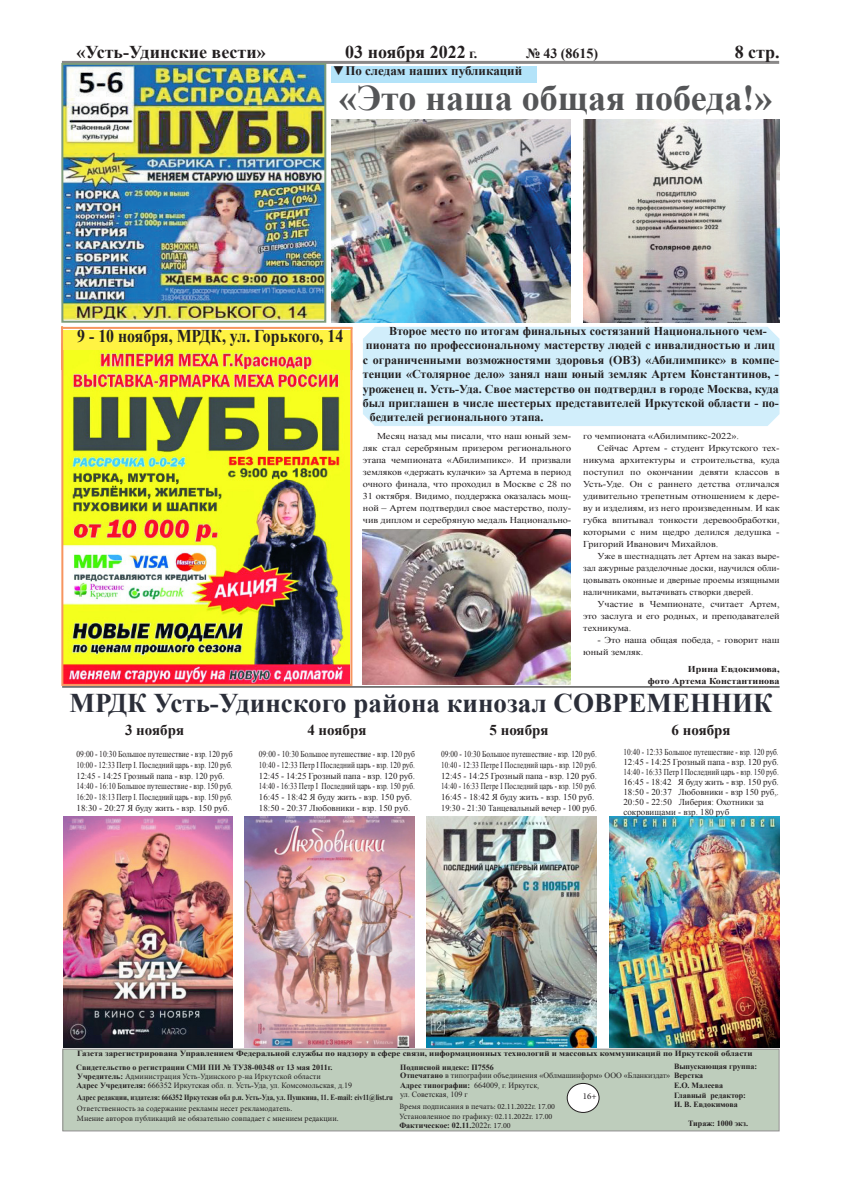
<style>
.page{position:relative;width:842px;height:1191px;background:#fff}
.page>*{position:absolute;margin:0;border:0;box-sizing:border-box;transform-origin:0 0}
.t1{font:700 36px "Times New Roman";color:#545557}
.t2{font:700 27px "Times New Roman";color:#2b2e39}
.t3{font:700 18px "Times New Roman";color:#231f20}
.t4{font:700 18px "Times New Roman";color:#231f20;scale:.88 1}
.t5{font:700 15px "Times New Roman";color:#231f20}
.t6{font:700 14px "Times New Roman";color:#231f20}
.t7{font:700 13px "Times New Roman";color:#231f20;scale:1.06 1}
.t8{font:700 12px "Times New Roman";color:#231f20}
.t9{font:9px/12px "Times New Roman";color:#231f20;text-align:justify;scale:1.13 1}
.t10{font:9px "Times New Roman";color:#231f20}
.t11{font:9px "Times New Roman";color:#231f20;scale:.81 1}
.t12{font:9px "Times New Roman";color:#231f20;scale:.8 1}
.t13{font:9px "Times New Roman";color:#231f20;scale:.83 1}
.t14{font:9px "Times New Roman";color:#231f20;scale:.93 1}
.t15{font:9px "Times New Roman";color:#231f20;scale:.79 1}
.t16{font:9px "Times New Roman";color:#231f20;scale:.78 1}
.t17{font:9px "Times New Roman";color:#231f20;scale:.82 1}
.t18{font:9px "Times New Roman";color:#231f20;scale:.84 1}
.Стиль_абзаца_1{font:700 9px "Times New Roman";color:#231f20;scale:1.13 1}
.t19{font:9px "Minion Pro";color:#231f20}
.t20{font:8px "Minion Pro";color:#231f20}
.t21{font:700 8px "Times New Roman";color:#231f20}
.t22{font:8px "Times New Roman";color:#231f20}
.t23{font:700 8px "Times New Roman";color:#231f20;scale:1.11 1}
.t24{font:700 8px "Times New Roman";color:#231f20;scale:.86 1}
.s1{font-size:14px}
.s2{font-family:"Times New Roman";font-weight:700}
.s3{font-weight:700}
.s4{font-weight:400}
.s5{font-family:"Minion Pro";font-weight:400}
</style>
<div class="page">
<hr style="left:62px;top:61px;width:717px;height:3px;background:#231f20">
<div style="left:63px;top:1049px;width:716px;height:82px;background:#becdbc"></div>
<div style="left:567px;top:1083px;width:32px;height:29px;background:#fff;border-radius:50%"></div>
<div style="left:567px;top:1083px;width:32px;height:29px;border:1px solid #231f20;border-radius:50%"></div>
<div style="left:332px;top:66px;width:205px;height:16px;background:#b3e3f9"></div>
<img style="left:63px;top:816px;width:170px;height:231px">
<img style="left:245px;top:816px;width:169px;height:231px">
<img style="left:427px;top:816px;width:169px;height:231px">
<img style="left:610px;top:816px;width:169px;height:231px">
<hr style="left:62px;top:686px;width:718px;height:1px;background:#000">
<img style="left:64px;top:66px;width:259px;height:253px">
<div style="left:61px;top:63px;width:265px;height:260px;border:2px solid #7d9c7a"></div>
<img style="left:64px;top:349px;width:285px;height:334px">
<div style="left:61px;top:343px;width:291px;height:343px;border:2px solid #f7955f"></div>
<hr style="left:61px;top:327px;width:291px;height:2px;background:#f7955f">
<div style="left:62px;top:329px;width:290px;height:20px;background:#fff343"></div>
<hr style="left:350px;top:327px;width:2px;height:43px;background:#f7955f">
<hr style="left:61px;top:326px;width:2px;height:44px;background:#f7955f">
<img style="left:332px;top:119px;width:238px;height:204px">
<img style="left:584px;top:119px;width:195px;height:204px">
<div style="left:363px;top:327px;width:416px;height:99px;background:#d1eefb"></div>
<img style="left:363px;top:530px;width:207px;height:154px">
<p class="t3" style="left:77px;top:40px;width:191px">«Усть-Удинские вести»</p>
<p class="t3" style="left:345px;top:40px;width:134px">03 ноября 2022 <span class="s1">г.</span></p>
<p class="t6" style="left:526px;top:44px;width:74px">№ 43 (8615)</p>
<p class="t3" style="left:735px;top:40px;width:46px">8 стр.</p>
<p class="t7" style="left:332px;top:61px;width:181px">▼По следам наших публикаций</p>
<p class="t1" style="left:339px;top:73px;width:435px">«Это наша общая победа!»</p>
<p class="t4" style="left:77px;top:323px;width:304px">9 - 10 ноября, МРДК, ул. Горького, 14</p>
<p class="t8" style="left:389px;top:323px;width:379px">Второе место по итогам финальных состязаний Национального чем-</p>
<p class="t8" style="left:366px;top:337px;width:410px">пионата по профессиональному мастерству людей с инвалидностью и лиц</p>
<p class="t8" style="left:363px;top:351px;width:417px">с ограниченными возможностями здоровья (ОВЗ) «Абилимпикс» в компе-</p>
<p class="t8" style="left:363px;top:366px;width:418px">тенции «Столярное дело» занял наш юный земляк Артем Константинов, -</p>
<p class="t8" style="left:363px;top:380px;width:418px">уроженец п. Усть-Уда. Свое мастерство он подтвердил в городе Москва, куда</p>
<p class="t8" style="left:363px;top:395px;width:417px">был приглашен в числе шестерых представителей Иркутской области - по-</p>
<p class="t8" style="left:370px;top:409px;width:175px">бедителей регионального этапа.</p>
<p class="t9" style="left:583px;top:429px;width:139px">го чемпионата «Абилимпикс-2022».</p>
<p class="t9" style="left:583px;top:441px;width:175px;text-indent:14px">Сейчас Артем - студент Иркутского тех&shy;никума архитектуры и строительства, куда поступил по окончании девяти классов в Усть-Уде. Он с раннего детства отличался удивительно трепетным отношением к дере&shy;ву и изделиям, из него произведенным. И как губка впитывал тонкости деревообработки, которыми с ним щедро делился дедушка - Григорий Иванович Михайлов.</p>
<p class="t9" style="left:583px;top:549px;width:175px;text-indent:14px">Уже в шестнадцать лет Артем на заказ выре&shy;зал ажурные разделочные доски, научился обли&shy;цовывать оконные и дверные проемы изящными наличниками, вытачивать створки дверей.</p>
<p class="t9" style="left:583px;top:597px;width:175px;text-indent:14px">Участие в Чемпионате, считает Артем, это заслуга и его родных, и преподавателей техникума.</p>
<p class="t9" style="left:583px;top:633px;width:175px;text-indent:14px">- Это наша общая победа, - говорит наш юный земляк.</p>
<p class="Стиль_абзаца_1" style="left:688px;top:663px;width:83px">Ирина Евдокимова,</p>
<p class="Стиль_абзаца_1" style="left:648px;top:675px;width:118px">фото Артема Константинова</p>
<p class="t9" style="left:363px;top:429px;width:186px;text-indent:14px">Месяц назад мы писали, что наш юный зем&shy;ляк стал серебряным призером регионального этапа чемпионата «Абилимпикс». И призвали земляков «держать кулачки» за Артема в период очного финала, что проходил в Москве с 28 по 31 октября. Видимо, поддержка оказалась мощ&shy;ной – Артем подтвердил свое мастерство, полу&shy;чив диплом и серебряную медаль Национально-</p>
<p class="t2" style="left:70px;top:684px;width:705px">МРДК Усть-Удинского района кинозал СОВРЕМЕННИК</p>
<p class="t5" style="left:125px;top:720px;width:61px">3 ноября</p>
<p class="t18" style="left:77px;top:748px;width:187px">09:00 - 10:30 Большое путешествие - взр. 120 руб</p>
<p class="t11" style="left:77px;top:758px;width:194px">10:00 - 12:33 Петр I. Последний царь - взр. 120 руб.</p>
<p class="t14" style="left:77px;top:769px;width:161px">12:45 - 14:25 Грозный папа - взр. 120 руб.</p>
<p class="t13" style="left:77px;top:780px;width:190px">14:40 - 16:10 Большое путешествие - взр. 150 руб.</p>
<p class="t12" style="left:77px;top:791px;width:197px">16:20 - 18:13 Петр I. Последний царь - взр. 150 руб.</p>
<p class="t10" style="left:77px;top:802px;width:155px">18:30 - 20:27 Я буду жить - взр. 150 руб.</p>
<p class="t5" style="left:307px;top:720px;width:61px">4 ноября</p>
<p class="t13" style="left:259px;top:748px;width:190px">09:00 - 10:30 Большое путешествие - взр. 120 руб</p>
<p class="t11" style="left:259px;top:758px;width:194px">10:40 - 12:33 Петр I Последний царь - взр. 120 руб.</p>
<p class="t10" style="left:259px;top:769px;width:158px">12:45 - 14:25 Грозный папа - взр. 120 руб.</p>
<p class="t12" style="left:259px;top:780px;width:197px">14:40 - 16:33 Петр I Последний царь - взр. 150 руб.</p>
<p class="t10" style="left:259px;top:791px;width:155px">16:45 - 18:42 Я буду жить - взр. 150 руб.</p>
<p class="t10" style="left:259px;top:802px;width:153px">18:50 - 20:37 Любовники - взр. 150 руб.</p>
<p class="t5" style="left:489px;top:720px;width:61px">5 ноября</p>
<p class="t17" style="left:441px;top:748px;width:191px">09:00 - 10:30 Большое путешествие - взр. 120 руб.</p>
<p class="t15" style="left:441px;top:758px;width:199px">10:40 - 12:33 Петре I Последний царь - взр. 120 руб.</p>
<p class="t10" style="left:441px;top:769px;width:157px">12:45 - 14:25 Грозный папа - взр. 120 руб.</p>
<p class="t16" style="left:441px;top:780px;width:201px">14:40 - 16:33 Петре I Последний царь - взр. 150 руб.</p>
<p class="t10" style="left:441px;top:791px;width:155px">16:45 - 18:42 Я буду жить - взр. 150 руб.</p>
<p class="t14" style="left:441px;top:802px;width:169px">19:30 - 21:30 Танцевальный вечер - 100 руб.</p>
<p class="t5" style="left:671px;top:720px;width:61px">6 ноября</p>
<p class="t11" style="left:623px;top:746px;width:193px">10:40 - 12:33 Большое путешествие - взр. 120 руб.</p>
<p class="t10" style="left:623px;top:756px;width:157px">12:45 - 14:25 Грозный папа - взр. 120 руб.</p>
<p class="t11" style="left:623px;top:766px;width:193px">14:40 - 16:33 Петр I Последний царь - взр. 150 руб.</p>
<p class="t10" style="left:623px;top:776px;width:157px">16:45 - 18:42 Я буду жить - взр. 150 руб.</p>
<p class="t10" style="left:623px;top:786px;width:157px">18:50 - 20:37 Любовники - взр 150 руб,.</p>
<p class="t10" style="left:623px;top:796px;width:142px">20:50 - 22:50 Либерия: Охотники за</p>
<p class="t10" style="left:623px;top:806px;width:107px">сокровищами - взр. 180 руб</p>
<p class="t23" style="left:77px;top:1047px;width:610px">Газета зарегистрирована Управлением Федеральной службы по надзору в сфере связи, информационных технологий и массовых коммуникаций по Иркутской области</p>
<p class="t21" style="left:76px;top:1061px;width:258px">Свидетельство о регистрации СМИ ПИ № ТУ38-00348 от 13 мая 2011г.</p>
<p class="t20" style="left:77px;top:1071px;width:245px"><span class="s2">Учредитель:</span> Администрация Усть-Удинского р-на Иркутской области</p>
<p class="t22" style="left:77px;top:1080px;width:277px"><span class="s3">Адрес Учредителя:</span> 666352 Иркутская обл. п. Усть-Уда, ул. Комсомольская, д.19</p>
<p class="t24" style="left:77px;top:1092px;width:369px">Адрес редакции, издателя: 666352 Иркутская обл р.п. Усть-Уда, ул. Пушкина, 11. E-mail: eiv11@list.ru</p>
<p class="t20" style="left:77px;top:1103px;width:217px">Ответственность за содержание рекламы несет рекламодатель.</p>
<p class="t20" style="left:77px;top:1113px;width:263px">Мнение авторов публикаций не обязательно совпадает с мнением редакции.</p>
<p class="t21" style="left:674px;top:1060px;width:85px">Выпускающая группа:</p>
<p class="t21" style="left:674px;top:1070px;width:31px">Верстка</p>
<p class="t21" style="left:674px;top:1079px;width:51px">Е.О. Малеева</p>
<p class="t21" style="left:674px;top:1089px;width:73px">Главный редактор:</p>
<p class="t21" style="left:674px;top:1099px;width:65px">И. В. Евдокимова</p>
<p class="t21" style="left:688px;top:1118px;width:61px">Тираж: 1000 экз.</p>
<p class="t21" style="left:400px;top:1061px;width:95px">Подписной индекс: П7556</p>
<p class="t22" style="left:400px;top:1070px;width:272px"><span class="s3">Отпечатано</span> в типографии объединения «Облмашинформ» ООО «Бланкиздат»</p>
<p class="t22" style="left:400px;top:1079px;width:141px"><span class="s3">Адрес типографии:</span> 664009, г. Иркутск,</p>
<p class="t22" style="left:400px;top:1089px;width:69px">ул. Советская, 109 г</p>
<p class="t20" style="left:399px;top:1101px;width:157px">Время подписания в печать: 02.11.2022г. 17.00</p>
<p class="t20" style="left:399px;top:1110px;width:154px">Установленное по графику: 02.11.2022г. 17.00</p>
<p class="t21" style="left:399px;top:1119px;width:113px">Фактическое: 02.11.<span class="s4">2022</span><span class="s5">г. 17.00</span></p>
<p class="t19" style="left:583px;top:1090px;width:15px">16+</p>
</div>
